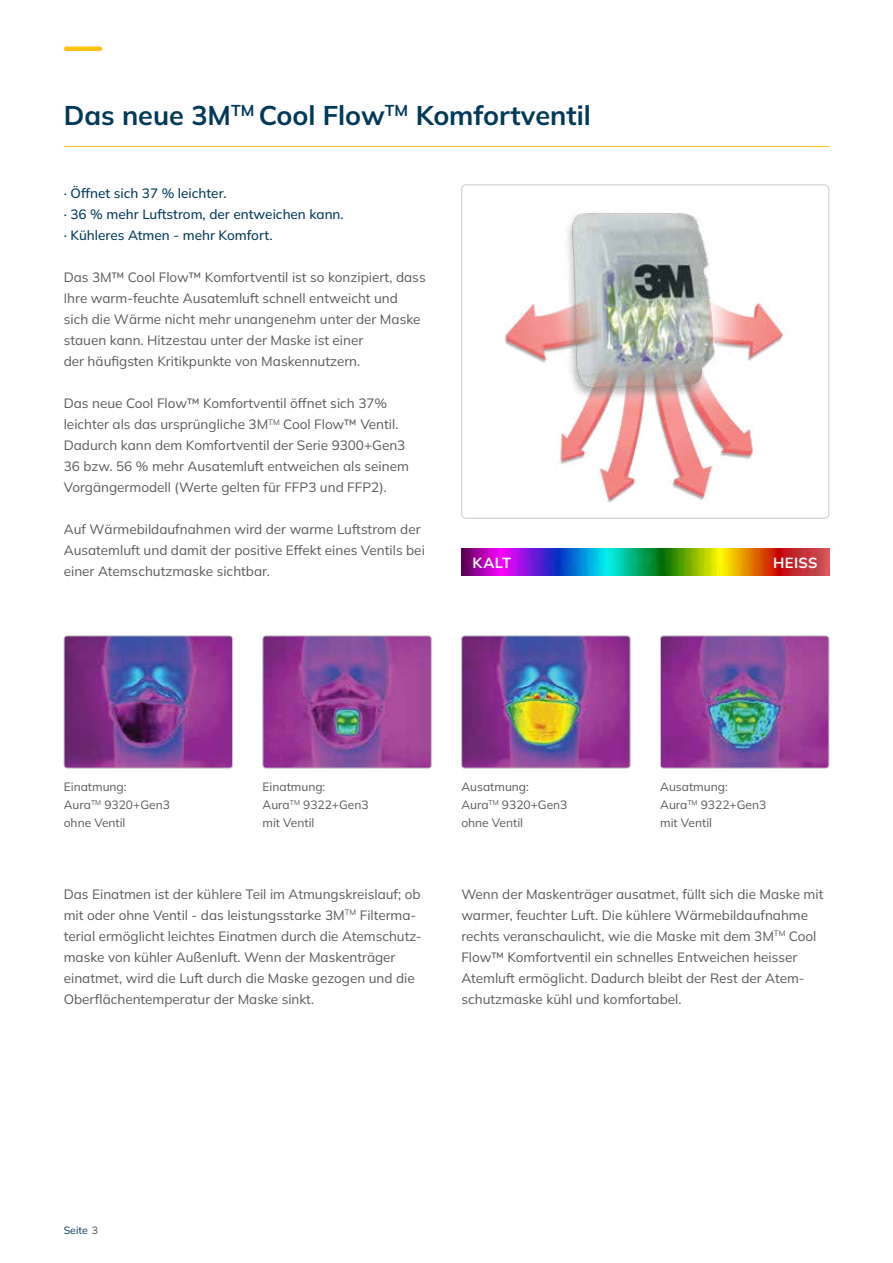
<style>
.page{position:relative;width:893px;height:1263px;background:#fff}
.page>*{position:absolute;margin:0;border:0;box-sizing:border-box;transform-origin:0 0}
.t1{font:700 27px "Mulish";color:#003959}
.t2{font:700 14.7px "Mulish";letter-spacing:.025em;color:#fff}
.t3{font:13.5px/21px "Mulish";color:#58595b}
.t4{font:500 13.5px/21px "Mulish";color:#003959}
.t5{font:12px/18px "Mulish";color:#58595b}
.t6{font:10.5px "Mulish";color:#003959}
.s1{font-weight:500;color:#58595b}
</style>
<div class="page">
<hr style="left:66px;top:47px;width:34px;height:4px;background:#ffc20e">
<hr style="left:64px;top:146px;width:765px;height:1px;background:#ffc20e">
<img style="left:463px;top:186px;width:322px;height:331px">
<div style="left:461px;top:184px;width:368px;height:335px;border:1px solid #c7c8ca;border-radius:4px"></div>
<img style="left:461px;top:548px;width:368px;height:28px">
<img style="left:64px;top:636px;width:169px;height:132px">
<div style="left:64px;top:636px;width:169px;height:132px;border:1px solid #c7c8ca;border-radius:3px"></div>
<img style="left:463px;top:636px;width:167px;height:132px">
<div style="left:461px;top:636px;width:169px;height:132px;border:1px solid #c7c8ca;border-radius:3px"></div>
<img style="left:263px;top:636px;width:167px;height:132px">
<div style="left:263px;top:636px;width:169px;height:132px;border:1px solid #c7c8ca;border-radius:3px"></div>
<img style="left:660px;top:636px;width:169px;height:132px">
<div style="left:660px;top:636px;width:169px;height:132px;border:1px solid #c7c8ca;border-radius:3px"></div>
<h1 class="t1" style="left:64px;top:97px;width:528px">Das neue 3M<sup>TM</sup> Cool Flow<sup>TM</sup> Komfortventil</h1>
<p class="t4" style="left:64px;top:182px;width:281px">· Öffnet sich 37 % leichter.<br>· 36 % mehr Luftstrom, der entweichen kann. · Kühleres Atmen - mehr Komfort.</p>
<p class="t3" style="left:64px;top:266px;width:363px">Das 3M™ Cool Flow™ Komfortventil ist so konzipiert, dass Ihre warm-feuchte Ausatemluft schnell entweicht und sich die Wärme nicht mehr unangenehm unter der Maske stauen kann. Hitzestau unter der Maske ist einer<br>der häufigsten Kritikpunkte von Maskennutzern.</p>
<p class="t3" style="left:64px;top:392px;width:347px">Das neue Cool Flow™ Komfortventil öffnet sich 37% leichter als das ursprüngliche 3M<sup>TM</sup> Cool Flow™ Ventil.<br>Dadurch kann dem Komfortventil der Serie 9300+Gen3<br>36 bzw. 56 % mehr Ausatemluft entweichen als seinem Vorgängermodell (Werte gelten für FFP3 und FFP2).</p>
<p class="t3" style="left:64px;top:518px;width:363px">Auf Wärmebildaufnahmen wird der warme Luftstrom der<br>Ausatemluft und damit der positive Effekt eines Ventils bei einer Atemschutzmaske sichtbar.</p>
<p class="t2" style="left:473px;top:552px;width:40px">KALT</p>
<p class="t2" style="left:773px;top:552px;width:46px">HEISS</p>
<p class="t5" style="left:64px;top:777px;width:108px">Einatmung:<br>Aura<sup>TM</sup> 9320+Gen3 ohne Ventil</p>
<p class="t5" style="left:461px;top:777px;width:108px">Ausatmung:<br>Aura<sup>TM</sup> 9320+Gen3 ohne Ventil</p>
<p class="t5" style="left:263px;top:777px;width:108px">Einatmung:<br>Aura<sup>TM</sup> 9322+Gen3 mit Ventil</p>
<p class="t5" style="left:660px;top:777px;width:108px">Ausatmung:<br>Aura<sup>TM</sup> 9322+Gen3 mit Ventil</p>
<p class="t3" style="left:64px;top:883px;width:359px">Das Einatmen ist der kühlere Teil im Atmungskreislauf; ob mit oder ohne Ventil - das leistungsstarke 3M<sup>TM</sup> Filterma&shy;terial ermöglicht leichtes Einatmen durch die Atemschutz&shy;maske von kühler Außenluft. Wenn der Maskenträger einatmet, wird die Luft durch die Maske gezogen und die Oberflächentemperatur der Maske sinkt.</p>
<p class="t3" style="left:461px;top:883px;width:363px">Wenn der Maskenträger ausatmet, füllt sich die Maske mit warmer, feuchter Luft. Die kühlere Wärmebildaufnahme rechts veranschaulicht, wie die Maske mit dem 3M<sup>TM</sup> Cool Flow™ Komfortventil ein schnelles Entweichen heisser Atemluft ermöglicht. Dadurch bleibt der Rest der Atem&shy;schutzmaske kühl und komfortabel.</p>
<p class="t6" style="left:64px;top:1223px;width:36px">Seite <span class="s1">3</span></p>
</div>
